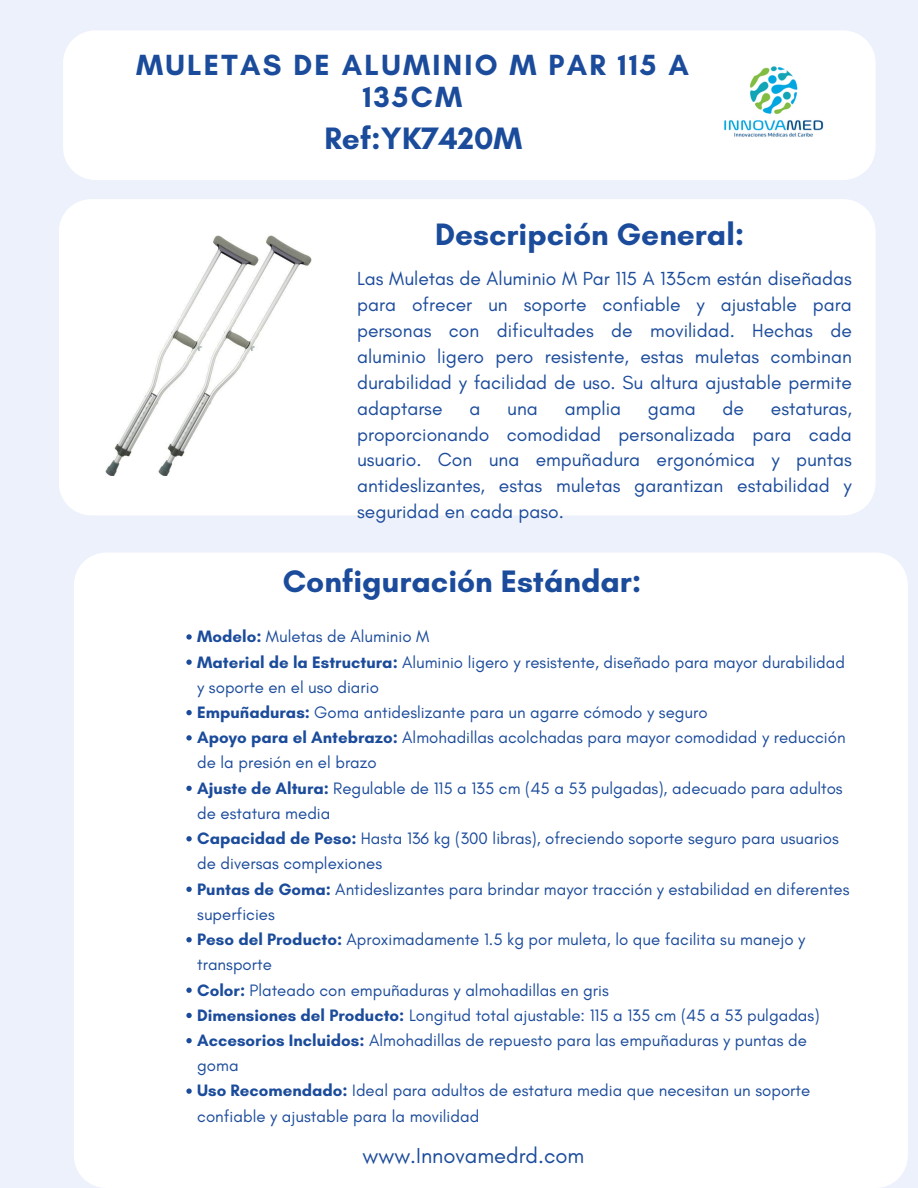
<style>
.page{position:relative;width:918px;height:1188px;background:#edf1fb}
.page>*{position:absolute;margin:0;border:0;box-sizing:border-box;transform-origin:0 0}
.t1{font:700 31.65px "Glacial Indifference";color:#1b4b9b}
.t2{font:700 31.5px "Glacial Indifference";color:#1b4b9b}
.t3{font:700 29.7px/32.7px "Glacial Indifference";letter-spacing:.075em;color:#1b4b9b;text-align:center}
.t4{font:22.05px "Glacial Indifference";color:#1b4b9b}
.t5{font:19.2px/25.8px "Glacial Indifference";color:#1b4b9b;text-align:justify}
.t6{font:16.8px/25.2px "Glacial Indifference";color:#1b4b9b}
.s1{font-weight:700}
</style>
<div class="page">
<div style="left:63px;top:31px;width:812px;height:149px;background:#fff"></div>
<div style="left:74px;top:553px;width:834px;height:635px;background:#fff"></div>
<div style="left:59px;top:199px;width:816px;height:316px;background:#fff"></div>
<img style="left:697px;top:47px;width:148px;height:105px;border-radius:19px">
<img style="left:106px;top:236px;width:206px;height:240px">
<svg style="left:186px;top:634px;width:6px;height:6px"></svg>
<svg style="left:186px;top:660px;width:6px;height:5px"></svg>
<svg style="left:186px;top:710px;width:6px;height:5px"></svg>
<svg style="left:186px;top:735px;width:6px;height:6px"></svg>
<svg style="left:186px;top:786px;width:6px;height:5px"></svg>
<svg style="left:186px;top:836px;width:6px;height:5px"></svg>
<svg style="left:186px;top:887px;width:6px;height:5px"></svg>
<svg style="left:186px;top:937px;width:6px;height:5px"></svg>
<svg style="left:186px;top:988px;width:6px;height:5px"></svg>
<svg style="left:186px;top:1013px;width:6px;height:5px"></svg>
<svg style="left:186px;top:1038px;width:6px;height:5px"></svg>
<svg style="left:186px;top:1088px;width:6px;height:6px"></svg>
<p class="t3" style="left:136px;top:48px;width:554px">MULETAS DE ALUMINIO M PAR 115 A<br>135CM</p>
<h3 class="t2" style="left:324px;top:120px;width:199px">Ref:YK7420M</h3>
<p class="t2" style="left:435px;top:216px;width:311px">Descripción General:</p>
<p class="t5" style="left:357px;top:266px;width:496px">Las Muletas de Aluminio M Par 115 A 135cm están diseñadas para ofrecer un soporte confiable y ajustable para personas con dificultades de movilidad. Hechas de aluminio ligero pero resistente, estas muletas combinan durabilidad y facilidad de uso. Su altura ajustable permite adaptarse</p>
<p class="t5" style="left:469px;top:395px;width:12px">a</p>
<p class="t5" style="left:507px;top:395px;width:32px">una</p>
<p class="t5" style="left:565px;top:395px;width:58px">amplia</p>
<p class="t5" style="left:648px;top:395px;width:49px">gama</p>
<p class="t5" style="left:723px;top:395px;width:23px">de</p>
<p class="t5" style="left:357px;top:395px;width:496px;text-indent:414px">estaturas, proporcionando comodidad personalizada para cada usuario. Con una empuñadura ergonómica y puntas antideslizantes, estas muletas garantizan estabilidad y seguridad en cada paso.</p>
<p class="t1" style="left:283px;top:562px;width:360px">Configuración Estándar:</p>
<p class="t6" style="left:197px;top:624px;width:234px"><span class="s1">Modelo:</span> Muletas de Aluminio M</p>
<p class="t6" style="left:197px;top:649px;width:649px"><span class="s1">Material de la Estructura:</span> Aluminio ligero y resistente, diseñado para mayor durabilidad y soporte en el uso diario</p>
<h2 class="t6" style="left:197px;top:700px;width:512px"><span class="s1">Empuñaduras:</span> Goma antideslizante para un agarre cómodo y seguro</h2>
<h4 class="t6" style="left:197px;top:725px;width:650px"><span class="s1">Apoyo para el Antebrazo:</span> Almohadillas acolchadas para mayor comodidad y reducción de la presión en el brazo</h4>
<h2 class="t6" style="left:197px;top:775px;width:647px"><span class="s1">Ajuste de Altura:</span> Regulable de 115 a 135 cm (45 a 53 pulgadas), adecuado para adultos de estatura media</h2>
<p class="t6" style="left:197px;top:826px;width:643px"><span class="s1">Capacidad de Peso:</span> Hasta 136 kg (300 libras), ofreciendo soporte seguro para usuarios de diversas complexiones</p>
<p class="t6" style="left:197px;top:876px;width:654px"><span class="s1">Puntas de Goma:</span> Antideslizantes para brindar mayor tracción y estabilidad en diferentes superficies</p>
<p class="t6" style="left:197px;top:927px;width:610px"><span class="s1">Peso del Producto:</span> Aproximadamente 1.5 kg por muleta, lo que facilita su manejo y transporte</p>
<p class="t6" style="left:197px;top:977px;width:413px"><span class="s1">Color:</span> Plateado con empuñaduras y almohadillas en gris</p>
<p class="t6" style="left:197px;top:1002px;width:624px"><span class="s1">Dimensiones del Producto:</span> Longitud total ajustable: 115 a 135 cm (45 a 53 pulgadas)</p>
<p class="t6" style="left:197px;top:1028px;width:611px"><span class="s1">Accesorios Incluidos:</span> Almohadillas de repuesto para las empuñaduras y puntas de goma</p>
<p class="t6" style="left:197px;top:1078px;width:615px"><span class="s1">Uso Recomendado:</span> Ideal para adultos de estatura media que necesitan un soporte confiable y ajustable para la movilidad</p>
<p class="t4" style="left:363px;top:1142px;width:223px">www.Innovamedrd.com</p>
</div>
